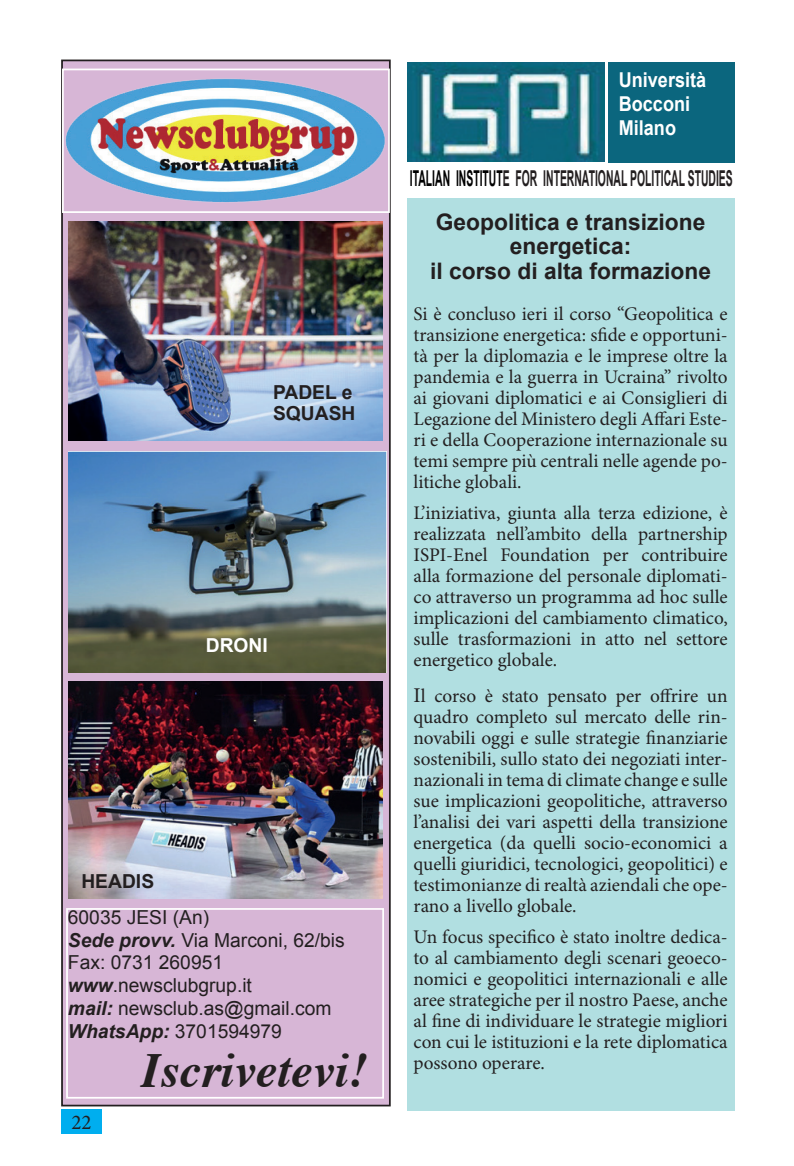
<style>
.page{position:relative;width:794px;height:1166px;background:#fff}
.page>*{position:absolute;margin:0;border:0;box-sizing:border-box;transform-origin:0 0}
.t1{font:italic 700 49px "Times";color:#231f20}
.t2{font:700 22.75px/24.5px "Arial";color:#231f20;text-align:center}
.t3{font:700 21.88px "Arial";color:#231f20;scale:.47 1}
.t4{font:21px "Minion Pro";color:#231f20}
.t5{font:700 20.47px/24px "Arial";color:#fff;scale:.88 1}
.t6{font:19.25px/21px "Minion Pro";color:#231f20;text-align:justify}
.t7{font:19.25px/22.8px "Arial";color:#231f20}
.t8{font:700 19.25px/21px "Arial";color:#231f20}
.t9{font:700 19.25px "Arial";color:#fff}
.s1{font-weight:700;font-style:italic}
.s2{color:#000}
.s3{font-size:21px}
</style>
<div class="page">
<div style="left:62px;top:60px;width:328px;height:1045px;background:#d7b6d6"></div>
<div style="left:61px;top:60px;width:330px;height:1046px;border:2px solid #231f20"></div>
<div style="left:61px;top:1109px;width:41px;height:25px;background:#00aeef"></div>
<div style="left:407px;top:198px;width:328px;height:912px;background:#b1dfe1"></div>
<div style="left:609px;top:62px;width:126px;height:100px;background:#0b667e"></div>
<img style="left:69px;top:222px;width:314px;height:218px">
<img style="left:69px;top:451px;width:317px;height:221px">
<img style="left:69px;top:681px;width:314px;height:217px">
<div style="left:66px;top:908px;width:318px;height:190px;border:2px solid #fff"></div>
<img style="left:65px;top:79px;width:320px;height:123px">
<div style="left:62px;top:69px;width:328px;height:144px;border:2px solid #fff"></div>
<img style="left:407px;top:62px;width:198px;height:100px">
<p class="t8" style="left:273px;top:383px;width:84px">PADEL e<br>SQUASH</p>
<p class="t9" style="left:206px;top:632px;width:64px">DRONI</p>
<p class="t8" style="left:81px;top:871px;width:74px">HEADIS</p>
<p class="t7" style="left:68px;top:906px;width:278px">60035 JESI (An)<br><span class="s1">Sede provv.</span> Via Marconi, 62/bis<br>Fax: 0731 260951 <span class="s1">www</span>.newsclubgrup.it<br><span class="s1">mail:</span> newsclub.as@gmail.com<br><span class="s1">WhatsApp:</span> 3701594979</p>
<h1 class="t1" style="left:141px;top:1024px;width:227px">Iscrivetevi!</h1>
<p class="t4" style="left:71px;top:1110px;width:22px">22</p>
<p class="t5" style="left:619px;top:68px;width:101px">Università<br>Bocconi<br>Milano</p>
<p class="t3" style="left:410px;top:164px;width:688px"><span class="s2">ITALIAN INSTITUT</span>E FOR INTERNATIONAL POLITICAL STUDIES</p>
<p class="t2" style="left:430px;top:210px;width:282px">Geopolitica e transizione energetica:<br>il corso di alta formazione</p>
<p class="t6" style="left:413px;top:304px;width:316px">Si è concluso ieri il corso “Geopolitica e transizione energetica: sfide e opportuni&shy;tà per la diplomazia e le imprese oltre la pandemia e la guerra in Ucraina” rivolto ai giovani diplomatici e ai Consiglieri di Legazione del Ministero degli Affari Este&shy;ri e della Cooperazione internazionale su temi sempre più centrali nelle agende po&shy;litiche globali.</p>
<p class="t6" style="left:413px;top:503px;width:316px">L’iniziativa, giunta alla terza edizione, è realizzata nell’ambito della partnership ISPI-Enel Foundation per contribuire alla formazione del personale diplomati&shy;co attraverso un programma ad hoc sulle implicazioni del cambiamento climatico, sulle trasformazioni in atto nel settore energetico globale.</p>
<p class="t6" style="left:413px;top:686px;width:316px"><span class="s3">I</span>l corso è stato pensato per offrire un quadro completo sul mercato delle rin&shy;novabili oggi e sulle strategie finanziarie sostenibili, sullo stato dei negoziati inter&shy;nazionali in tema di climate change e sulle sue implicazioni geopolitiche, attraverso l’analisi dei vari aspetti della transizione energetica (da quelli socio-economici a quelli giuridici, tecnologici, geopolitici) e testimonianze di realtà aziendali che ope&shy;rano a livello globale.</p>
<p class="t6" style="left:413px;top:927px;width:316px">Un focus specifico è stato inoltre dedica&shy;to al cambiamento degli scenari geoeco&shy;nomici e geopolitici internazionali e alle aree strategiche per il nostro Paese, anche al fine di individuare le strategie migliori con cui le istituzioni e la rete diplomatica possono operare.</p>
</div>
